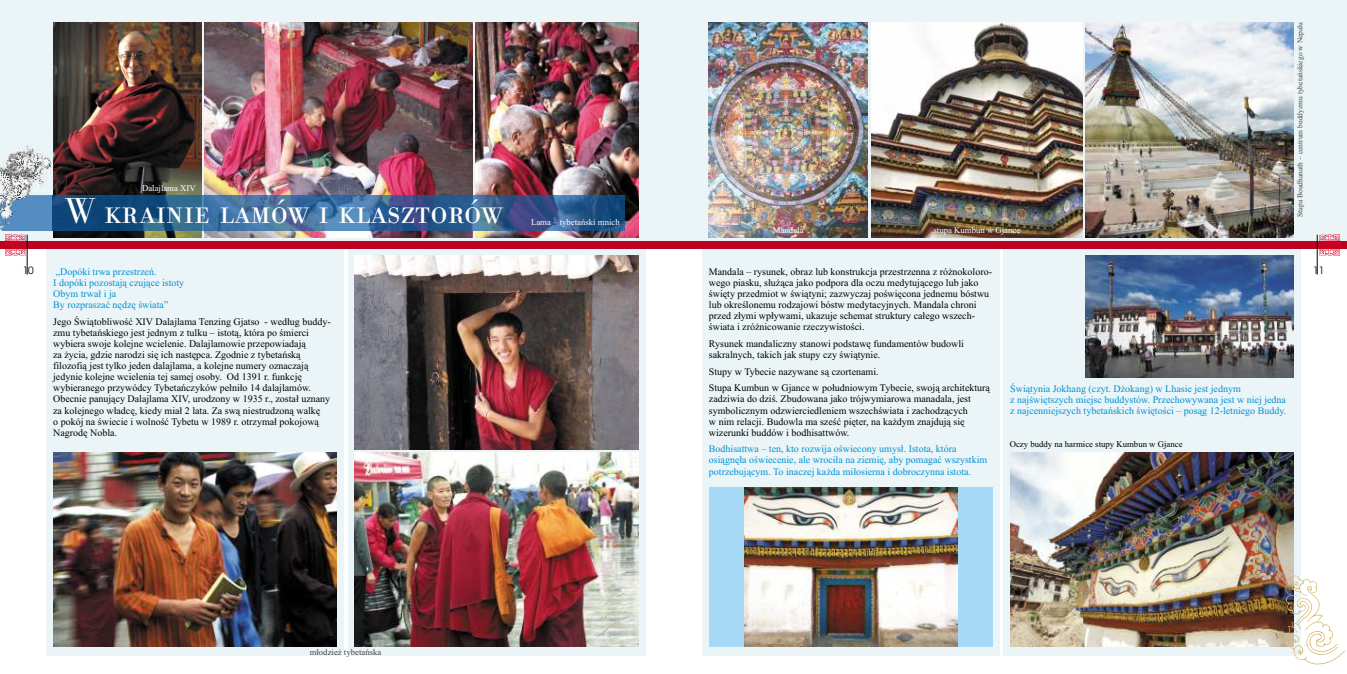
<style>
.page{position:relative;width:1347px;height:674px;background:#fff}
.page>*{position:absolute;margin:0;border:0;box-sizing:border-box;transform-origin:0 0}
.t1{font:300 37.38px "Bodoni Ant SCTCE";color:#fff}
.t2{font:10px/11.1px "Times New Roman";color:#000}
.t3{font:10px/11.1px "Times New Roman";color:#0091d4}
.t4{font:10px "Avant Garde CE Book";color:#000}
.t5{font:8.75px "Times New Roman";color:#fff}
.t6{font:8.75px "Times New Roman";color:#000}
.t7{font:8.75px "Times New Roman";color:#454545}
.t8{font:7.5px "Times New Roman";color:#454545}
</style>
<div class="page">
<div style="left:673px;top:0;width:673px;height:248px;background:#ebf5f7"></div>
<div style="left:0;top:0;width:673px;height:248px;background:#ebf5f7"></div>
<div style="left:47px;top:248px;width:297px;height:408px;background:#ebf5f7"></div>
<div style="left:348px;top:248px;width:297px;height:408px;background:#ebf5f7"></div>
<div style="left:702px;top:248px;width:297px;height:408px;background:#ebf5f7"></div>
<div style="left:1003px;top:248px;width:297px;height:408px;background:#ebf5f7"></div>
<img style="left:1010px;top:452px;width:283px;height:193px">
<div style="left:709px;top:487px;width:283px;height:159px;background:#a6d9f5"></div>
<img style="left:871px;top:22px;width:211px;height:215px">
<img style="left:709px;top:22px;width:158px;height:215px">
<div style="left:0;top:241px;width:1346px;height:7px;background:#bd001f"></div>
<hr style="left:27px;top:234px;width:1px;height:40px;background:#000">
<img style="left:53px;top:22px;width:148px;height:215px">
<img style="left:1086px;top:22px;width:207px;height:215px">
<img style="left:475px;top:22px;width:163px;height:215px">
<img style="left:205px;top:22px;width:267px;height:215px">
<img style="left:52px;top:195px;width:572px;height:35px">
<img style="left:354px;top:452px;width:284px;height:193px">
<img style="left:53px;top:452px;width:284px;height:193px">
<img style="left:354px;top:255px;width:284px;height:193px">
<img style="left:1086px;top:255px;width:207px;height:122px">
<svg style="left:1285px;top:575px;width:60px;height:89px"></svg>
<hr style="left:1316px;top:234px;width:1px;height:40px;background:#000">
<img style="left:744px;top:487px;width:213px;height:159px">
<svg style="left:1319px;top:234px;width:21px;height:21px"></svg>
<svg style="left:5px;top:234px;width:21px;height:21px"></svg>
<img style="left:0;top:146px;width:52px;height:84px">
<p class="t4" style="left:23px;top:266px;width:13px">10</p>
<p class="t5" style="left:142px;top:185px;width:55px">Dalajlama XIV</p>
<h1 class="t1" style="left:65px;top:195px;width:439px">W krainie lamów i klasztorów</h1>
<p class="t3" style="left:53px;top:267px;width:133px">„Dopóki trwa przestrzeń.<br>I dopóki pozostają czujące istoty<br>Obym trwał i ja<br>By rozpraszać nędzę świata”</p>
<p class="t2" style="left:53px;top:317px;width:279px">Jego Świątobliwość XIV Dalajlama Tenzing Gjatso - według buddy&shy;zmu tybetańskiego jest jednym z tulku – istotą, która po śmierci wybiera swoje kolejne wcielenie. Dalajlamowie przepowiadają<br>za życia, gdzie narodzi się ich następca. Zgodnie z tybetańską filozofią jest tylko jeden dalajlama, a kolejne numery oznaczają jedynie kolejne wcielenia tej samej osoby. Od 1391 r. funkcję wybieranego przywódcy Tybetańczyków pełniło 14 dalajlamów.<br>Obecnie panujący Dalajlama XIV, urodzony w 1935 r., został uznany za kolejnego władcę, kiedy miał 2 lata. Za swą niestrudzoną walkę<br>o pokój na świecie i wolność Tybetu w 1989 r. otrzymał pokojową Nagrodę Nobla.</p>
<p class="t5" style="left:531px;top:218px;width:90px">Lama – tybetański mnich</p>
<p class="t7" style="left:310px;top:648px;width:73px">młodzież tybetańska</p>
<p class="t5" style="left:773px;top:227px;width:32px">Mandala</p>
<p class="t5" style="left:933px;top:227px;width:88px">stupa Kumbun w Gjance</p>
<p class="t8" style="left:1297px;top:217px;width:197px;rotate:-90deg">Stupa Boudhanath – centrum buddyzmu tybetańskiego w Nepalu</p>
<p class="t2" style="left:709px;top:267px;width:284px">Mandala – rysunek, obraz lub konstrukcja przestrzenna z różnokoloro&shy;wego piasku, służąca jako podpora dla oczu medytującego lub jako święty przedmiot w świątyni; zazwyczaj poświęcona jednemu bóstwu lub określonemu rodzajowi bóstw medytacyjnych. Mandala chroni przed złymi wpływami, ukazuje schemat struktury całego wszech&shy;świata i zróżnicowanie rzeczywistości.</p>
<p class="t2" style="left:709px;top:339px;width:256px">Rysunek mandaliczny stanowi podstawę fundamentów budowli sakralnych, takich jak stupy czy świątynie.</p>
<p class="t2" style="left:709px;top:364px;width:283px;line-height:16.6px">Stupy w Tybecie nazywane są czortenami.<br>Stupa Kumbun w Gjance w południowym Tybecie, swoją architekturą</p>
<p class="t2" style="left:709px;top:394px;width:263px">zadziwia do dziś. Zbudowana jako trójwymiarowa manadala, jest symbolicznym odzwierciedleniem wszechświata i zachodzących w nim relacji. Budowla ma sześć pięter, na każdym znajdują się wizerunki buddów i bodhisattwów.</p>
<p class="t3" style="left:709px;top:444px;width:280px">Bodhisattwa – ten, kto rozwija oświecony umysł. Istota, która osiągnęła oświecenie, ale wrociła na ziemię, aby pomagać wszystkim potrzebującym. To inaczej każda miłosierna i dobroczynna istota.</p>
<p class="t3" style="left:1010px;top:384px;width:277px">Świątynia Jokhang (czyt. Dżokang) w Lhasie jest jednym<br>z najświętszych miejsc buddystów. Przechowywana jest w niej jedna z najcenniejszych tybetańskich świętości – posąg 12-letniego Buddy.</p>
<p class="t6" style="left:1009px;top:441px;width:174px">Oczy buddy na harmice stupy Kumbun w Gjance</p>
<p class="t4" style="left:1313px;top:266px;width:13px">11</p>
</div>
